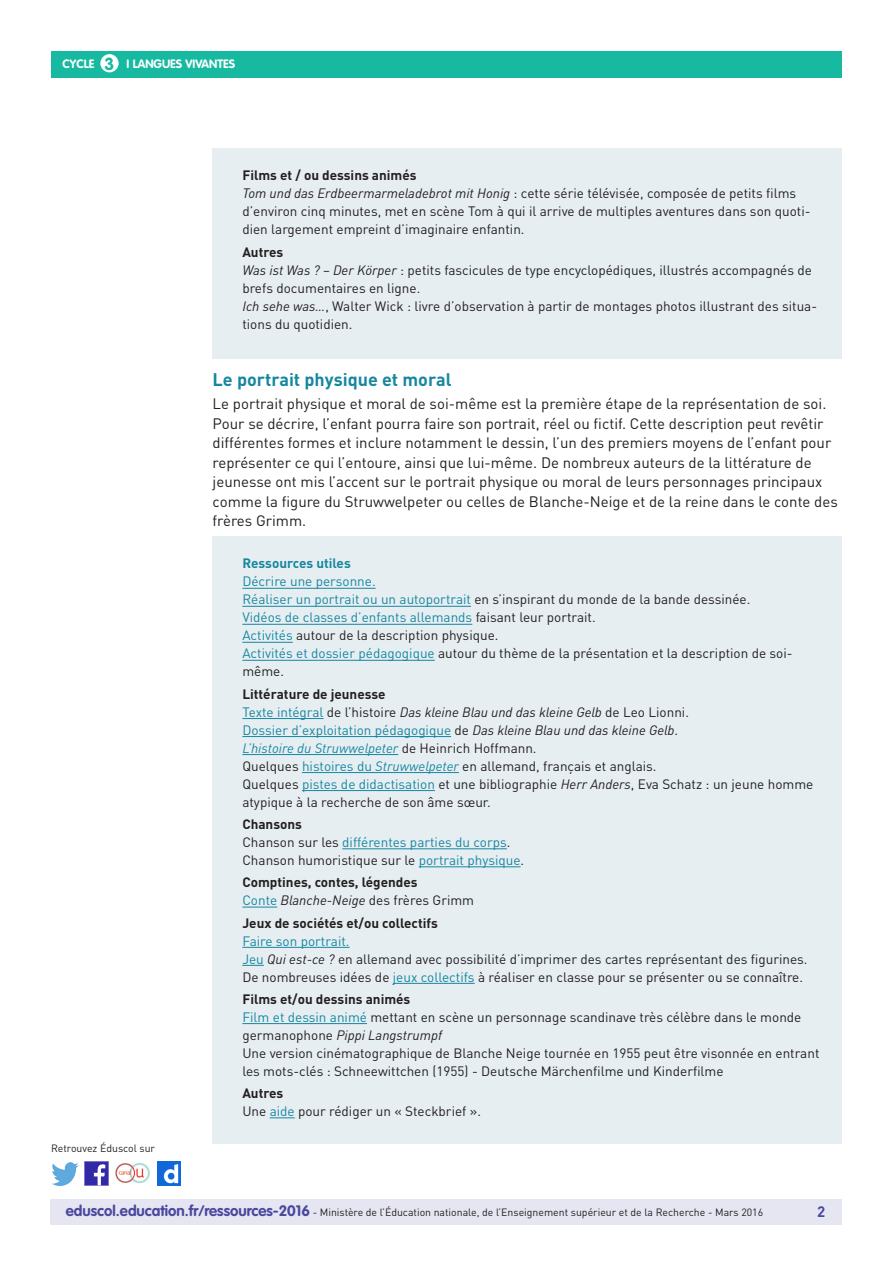
<style>
.page{position:relative;width:893px;height:1263px;background:#fff}
.page>*{position:absolute;margin:0;border:0;box-sizing:border-box;transform-origin:0 0}
._04_Titre_de_niveau{font:700 18px "DIN Pro";color:#16879f}
.t1{font:700 17.25px "VAG Rounded Std";color:#17baa1}
._06_Texte_courant{font:15px/19.5px "DIN Pro";color:#231f20}
.t2{font:700 15px "DIN Pro";color:#4a489e}
._15_texte_encadré{font:13.5px/18px "DIN Pro";color:#231f20}
._15_texte_encadré-2{font:13.5px "DIN Pro";color:#16879f}
._15_Sous_titre_encad{font:700 13.5px "DIN Pro";color:#231f20}
._15_texte_encadré-3{font:italic 13.5px "DIN Pro";color:#231f20}
._15_texte_encadré-4{font:italic 13.5px "DIN Pro";color:#16879f}
._15_Titre_encadré{font:700 13.5px "DIN Pro";color:#16879f}
.t3{font:700 12px "VAG Rounded Std";color:#fff}
.t4{font:10.5px "DIN Pro";color:#231f20}
.s1{font-style:italic}
.s2{color:#16879f}
.s3{color:#231f20}
.s4{font-style:normal;color:#16879f}
.s5{font-style:normal}
.s6{font-style:italic;color:#231f20}
.s7{font-style:normal;color:#231f20}
.s8{font-style:italic;color:#16879f}
.s9{font-family:"VAG Rounded Std";font-weight:700;font-size:15px;color:#4a489e}
</style>
<div class="page">
<div style="left:50px;top:1199px;width:791px;height:26px;background:#e6e5f2"></div>
<div style="left:51px;top:51px;width:791px;height:27px;background:#17baa1"></div>
<div style="left:100px;top:54px;width:19px;height:18px;background:#fff;border-radius:50%"></div>
<img style="left:85px;top:1162px;width:23px;height:23px">
<img style="left:51px;top:1163px;width:28px;height:22px">
<img style="left:158px;top:1162px;width:22px;height:23px">
<img style="left:115px;top:1163px;width:35px;height:21px">
<div style="left:213px;top:149px;width:629px;height:210px;background:#e6eef2"></div>
<div style="left:213px;top:537px;width:629px;height:607px;background:#e6eef2"></div>
<hr style="left:242px;top:588px;width:134px;height:1px;background:#16879f">
<hr style="left:242px;top:606px;width:229px;height:1px;background:#16879f">
<hr style="left:242px;top:624px;width:230px;height:1px;background:#16879f">
<hr style="left:242px;top:642px;width:51px;height:1px;background:#16879f">
<hr style="left:242px;top:660px;width:193px;height:1px;background:#16879f">
<hr style="left:242px;top:718px;width:82px;height:1px;background:#16879f">
<hr style="left:242px;top:736px;width:209px;height:1px;background:#16879f">
<hr style="left:242px;top:754px;width:156px;height:1px;background:#16879f">
<hr style="left:302px;top:772px;width:157px;height:1px;background:#16879f">
<hr style="left:302px;top:790px;width:133px;height:1px;background:#16879f">
<hr style="left:342px;top:848px;width:165px;height:1px;background:#16879f">
<hr style="left:419px;top:866px;width:102px;height:1px;background:#16879f">
<hr style="left:242px;top:907px;width:35px;height:1px;background:#16879f">
<hr style="left:242px;top:947px;width:108px;height:1px;background:#16879f">
<svg style="left:242px;top:965px;width:22px;height:1px"></svg>
<hr style="left:393px;top:983px;width:82px;height:1px;background:#16879f">
<hr style="left:242px;top:1023px;width:125px;height:1px;background:#16879f">
<svg style="left:270px;top:1117px;width:25px;height:1px"></svg>
<p class="t1" style="left:105px;top:53px;width:11px">3</p>
<p class="t3" style="left:63px;top:57px;width:33px">CYCLE</p>
<p class="t3" style="left:127px;top:57px;width:110px">I LANGUES VIVANTES</p>
<p class="_15_Sous_titre_encad" style="left:242px;top:167px;width:176px">Films et / ou dessins animés</p>
<p class="_15_texte_encadré" style="left:242px;top:184px;width:570px"><span class="s1">Tom und das Erdbeermarmeladebrot mit Honig</span> : cette série télévisée, composée de petits films d’environ cinq minutes, met en scène Tom à qui il arrive de multiples aventures dans son quoti&shy;dien largement empreint d’imaginaire enfantin.</p>
<p class="_15_Sous_titre_encad" style="left:242px;top:243px;width:42px">Autres</p>
<p class="_15_texte_encadré" style="left:242px;top:260px;width:571px"><span class="s1">Was ist Was ? – Der Körper</span> : petits fascicules de type encyclopédiques, illustrés accompagnés de brefs documentaires en ligne.</p>
<p class="_15_texte_encadré" style="left:242px;top:296px;width:576px"><span class="s1">Ich sehe was…</span>, Walter Wick : livre d’observation à partir de montages photos illustrant des situa&shy;tions du quotidien.</p>
<p class="_04_Titre_de_niveau" style="left:213px;top:367px;width:240px">Le portrait physique et moral</p>
<p class="_06_Texte_courant" style="left:213px;top:394px;width:627px">Le portrait physique et moral de soi-même est la première étape de la représentation de soi.<br>Pour se décrire, l’enfant pourra faire son portrait, réel ou fictif. Cette description peut revêtir différentes formes et inclure notamment le dessin, l’un des premiers moyens de l’enfant pour représenter ce qui l’entoure, ainsi que lui-même. De nombreux auteurs de la littérature de jeunesse ont mis l’accent sur le portrait physique ou moral de leurs personnages principaux comme la figure du Struwwelpeter ou celles de Blanche-Neige et de la reine dans le conte des frères Grimm.</p>
<p class="t4" style="left:51px;top:1141px;width:106px">Retrouvez Éduscol sur</p>
<p class="_15_Titre_encadré" style="left:242px;top:555px;width:110px">Ressources utiles</p>
<p class="_15_texte_encadré-2" style="left:242px;top:573px;width:135px">Décrire une personne.</p>
<p class="_15_texte_encadré" style="left:242px;top:590px;width:509px"><span class="s2">Réaliser un portrait ou un autoportrait</span> en s’inspirant du monde de la bande dessinée.</p>
<p class="_15_texte_encadré-2" style="left:242px;top:609px;width:355px">Vidéos de classes d’enfants allemands <span class="s3">faisant leur portrait.</span></p>
<p class="_15_texte_encadré" style="left:242px;top:626px;width:258px"><span class="s2">Activités</span> autour de la description physique.</p>
<p class="_15_texte_encadré" style="left:242px;top:644px;width:552px"><span class="s2">Activités et dossier pédagogique</span> autour du thème de la présentation et la description de soi&shy;même.</p>
<p class="_15_Sous_titre_encad" style="left:242px;top:685px;width:145px">Littérature de jeunesse</p>
<p class="_15_texte_encadré-3" style="left:242px;top:703px;width:448px"><span class="s4">Texte intégral</span> <span class="s5">de l’histoire</span> Das kleine Blau und das kleine Gelb <span class="s5">de Leo Lionni.</span></p>
<p class="_15_texte_encadré-2" style="left:242px;top:721px;width:437px">Dossier d’exploitation pédagogique <span class="s3">de</span> <span class="s6">Das kleine Blau und das kleine Gelb</span><span class="s3">.</span></p>
<p class="_15_texte_encadré-4" style="left:242px;top:739px;width:296px">L’histoire du Struwwelpeter <span class="s7">de Heinrich Hoffmann.</span></p>
<p class="_15_texte_encadré" style="left:242px;top:756px;width:416px">Quelques <span class="s2">histoires du</span> <span class="s8">Struwwelpeter</span> en allemand, français et anglais.</p>
<p class="_15_texte_encadré" style="left:242px;top:774px;width:573px">Quelques <span class="s2">pistes de didactisation</span> et une bibliographie <span class="s1">Herr Anders</span>, Eva Schatz : un jeune homme atypique à la recherche de son âme sœur.</p>
<p class="_15_Sous_titre_encad" style="left:242px;top:815px;width:61px">Chansons</p>
<p class="_15_texte_encadré-2" style="left:242px;top:833px;width:270px"><span class="s3">Chanson sur les</span> différentes parties du corps<span class="s3">.</span></p>
<p class="_15_texte_encadré" style="left:242px;top:851px;width:283px">Chanson humoristique sur le <span class="s2">portrait physique</span>.</p>
<p class="_15_Sous_titre_encad" style="left:242px;top:873px;width:177px">Comptines, contes, légendes</p>
<p class="_15_texte_encadré" style="left:242px;top:891px;width:233px"><span class="s2">Conte</span> <span class="s1">Blanche-Neige</span> des frères Grimm</p>
<p class="_15_Sous_titre_encad" style="left:242px;top:914px;width:197px">Jeux de sociétés et/ou collectifs</p>
<p class="_15_texte_encadré-2" style="left:242px;top:932px;width:109px">Faire son portrait.</p>
<p class="_15_texte_encadré" style="left:242px;top:949px;width:567px"><span class="s2">Jeu</span> <span class="s1">Qui est-ce ?</span> en allemand avec possibilité d’imprimer des cartes représentant des figurines.</p>
<p class="_15_texte_encadré" style="left:242px;top:967px;width:562px">De nombreuses idées de <span class="s2">jeux collectifs</span> à réaliser en classe pour se présenter ou se connaître.</p>
<p class="_15_Sous_titre_encad" style="left:242px;top:990px;width:169px">Films et/ou dessins animés</p>
<p class="_15_texte_encadré" style="left:242px;top:1007px;width:561px"><span class="s2">Film et dessin animé</span> mettant en scène un personnage scandinave très célèbre dans le monde germanophone <span class="s1">Pippi Langstrumpf</span></p>
<p class="_15_texte_encadré" style="left:242px;top:1043px;width:579px">Une version cinématographique de Blanche Neige tournée en 1955 peut être visonnée en entrant les mots-clés : Schneewittchen (1955) - Deutsche Märchenfilme und Kinderfilme</p>
<p class="_15_Sous_titre_encad" style="left:242px;top:1084px;width:42px">Autres</p>
<p class="_15_texte_encadré" style="left:242px;top:1102px;width:240px">Une <span class="s2">aide</span> pour rédiger un « Steckbrief ».</p>
<p class="t4" style="left:66px;top:1205px;width:699px"><span class="s9">eduscol.education.fr/ressources-2016</span> - Ministère de l’Éducation nationale, de l’Enseignement supérieur et de la Recherche - Mars 2016</p>
<p class="t2" style="left:817px;top:1201px;width:10px">2</p>
</div>
